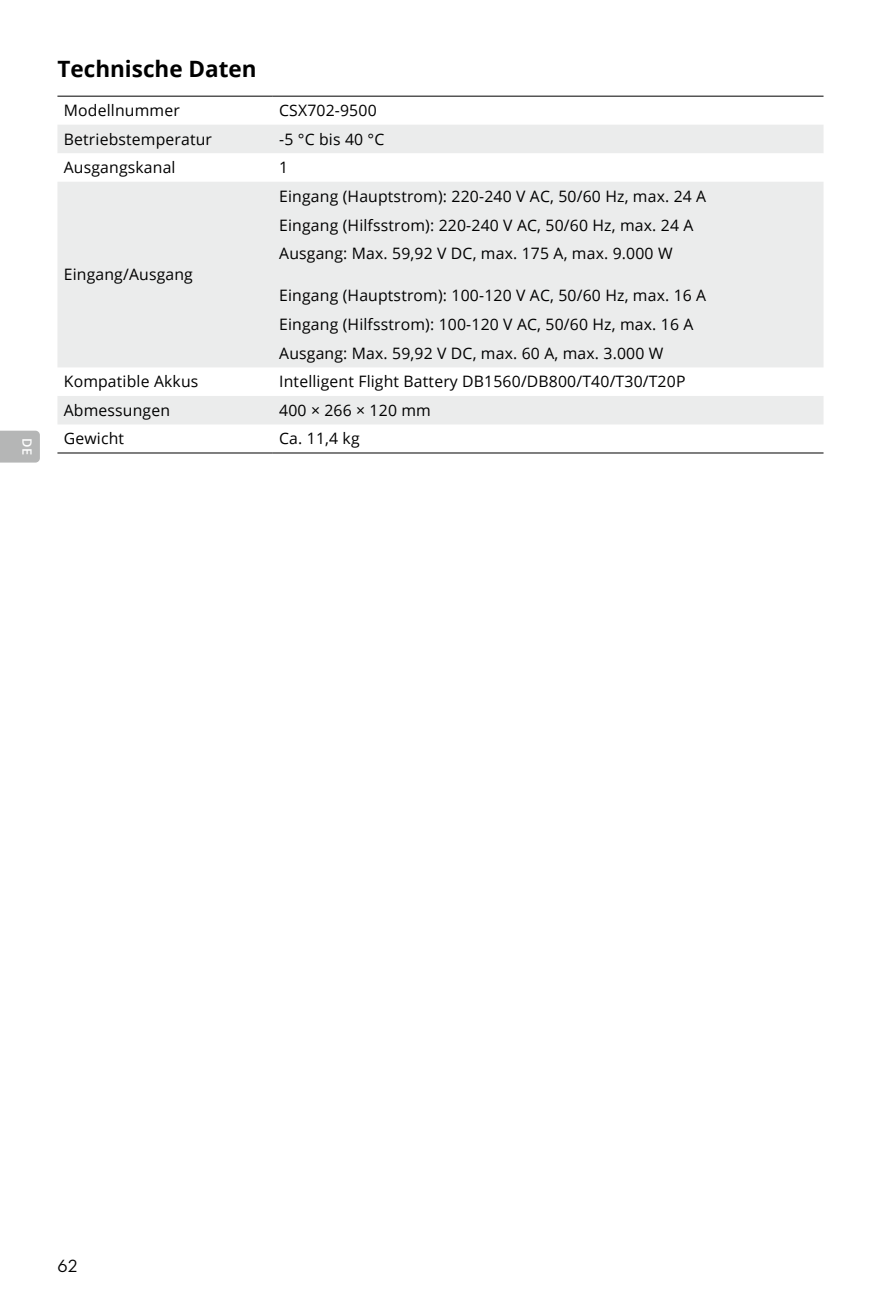
<style>
.page{position:relative;width:881px;height:1308px;background:#fff}
.page>*{position:absolute;margin:0;border:0;box-sizing:border-box;transform-origin:0 0}
.t1{font:700 22.5px "Open Sans";color:#000}
.t2{font:18px "Dji";color:#000}
.t3{font:15.75px/28.8px "Open Sans";letter-spacing:.01em;color:#000}
.t4{font:600 12.83px "Open Sans";color:#fff}
</style>
<div class="page">
<svg style="left:0;top:431px;width:40px;height:31px"></svg>
<svg style="left:57px;top:125px;width:766px;height:299px;fill:#ebecec"></svg>
<hr style="left:57px;top:96px;width:216px;height:1px;background:#000">
<hr style="left:273px;top:96px;width:550px;height:1px;background:#000">
<hr style="left:57px;top:452px;width:216px;height:1px;background:#000">
<hr style="left:273px;top:452px;width:550px;height:1px;background:#000">
<p class="t4" style="left:36px;top:438px;width:18px;rotate:90deg">DE</p>
<h1 class="t1" style="left:57px;top:53px;width:201px">Technische Daten</h1>
<p class="t3" style="left:64px;top:95px;width:117px">Modellnummer</p>
<p class="t3" style="left:279px;top:95px;width:99px">CSX702-9500</p>
<p class="t3" style="left:64px;top:124px;width:150px">Betriebstemperatur</p>
<p class="t3" style="left:279px;top:124px;width:107px">-5 °C bis 40 °C</p>
<p class="t3" style="left:64px;top:152px;width:113px">Ausgangskanal</p>
<p class="t3" style="left:279px;top:152px;width:11px">1</p>
<p class="t3" style="left:64px;top:260px;width:130px">Eingang/Ausgang</p>
<p class="t3" style="left:279px;top:181px;width:428px">Eingang (Hauptstrom): 220-240 V AC, 50/60 Hz, max. 24 A<br>Eingang (Hilfsstrom): 220-240 V AC, 50/60 Hz, max. 24 A<br>Ausgang: Max. 59,92 V DC, max. 175 A, max. 9.000 W</p>
<p class="t3" style="left:279px;top:280px;width:428px">Eingang (Hauptstrom): 100-120 V AC, 50/60 Hz, max. 16 A<br>Eingang (Hilfsstrom): 100-120 V AC, 50/60 Hz, max. 16 A<br>Ausgang: Max. 59,92 V DC, max. 60 A, max. 3.000 W</p>
<p class="t3" style="left:64px;top:367px;width:136px">Kompatible Akkus</p>
<p class="t3" style="left:279px;top:367px;width:407px">Intelligent Flight Battery DB1560/DB800/T40/T30/T20P</p>
<p class="t3" style="left:64px;top:395px;width:108px">Abmessungen</p>
<p class="t3" style="left:279px;top:395px;width:153px">400 × 266 × 120 mm</p>
<p class="t3" style="left:64px;top:424px;width:62px">Gewicht</p>
<p class="t3" style="left:279px;top:424px;width:82px">Ca. 11,4 kg</p>
<p class="t2" style="left:57px;top:1256px;width:21px">62</p>
</div>
